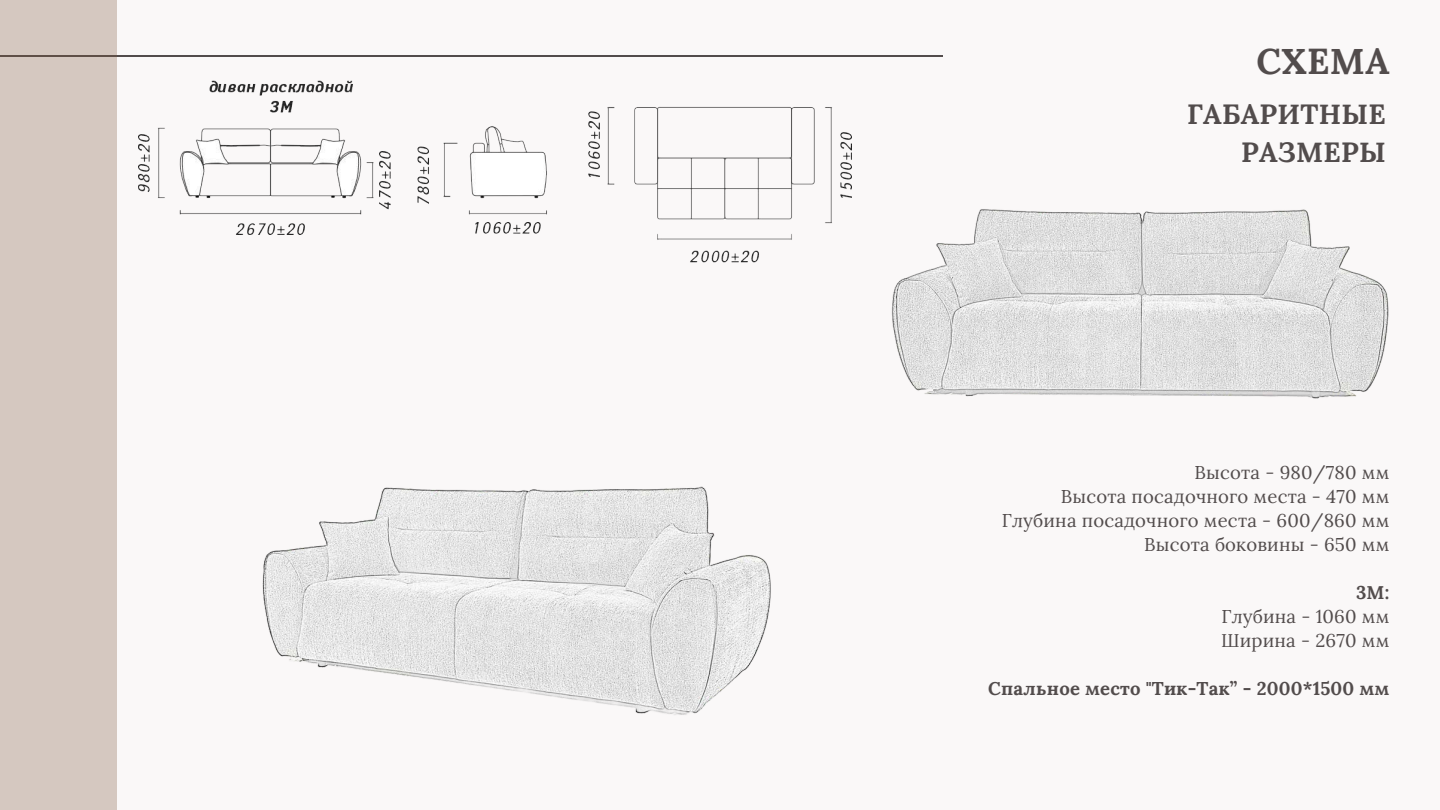
<style>
.page{position:relative;width:1440px;height:810px;background:#faf8f8}
.page>*{position:absolute;margin:0;border:0;box-sizing:border-box;transform-origin:0 0}
.t1{font:700 36px "Lora";letter-spacing:.01em;color:#524c4c}
.t2{font:700 27.8px/38.2px "Lora";letter-spacing:.01em;color:#524c4c;text-align:right}
.t3{font:18.5px "Lora";letter-spacing:.01em;color:#524c4c}
.t4{font:700 18.5px "Lora";letter-spacing:.01em;color:#524c4c}
</style>
<div class="page">
<hr style="left:0;top:56px;width:943px;height:1px;background:#524c4c">
<div style="left:0;top:0;width:117px;height:810px;background:#d5c8c0"></div>
<img style="left:139px;top:80px;width:712px;height:183px">
<img style="left:833px;top:181px;width:556px;height:218px">
<img style="left:262px;top:333px;width:618px;height:382px">
<h1 class="t1" style="left:1257px;top:38px;width:134px">СХЕМА</h1>
<p class="t2" style="left:1187px;top:95px;width:200px">ГАБАРИТНЫЕ<br>РАЗМЕРЫ</p>
<p class="t3" style="left:1195px;top:460px;width:196px">Высота - 980/780 мм</p>
<p class="t3" style="left:1061px;top:484px;width:330px">Высота посадочного места - 470 мм</p>
<h2 class="t3" style="left:1002px;top:508px;width:389px">Глубина посадочного места - 600/860 мм</h2>
<p class="t3" style="left:1144px;top:532px;width:247px">Высота боковины - 650 мм</p>
<p class="t4" style="left:1356px;top:580px;width:35px">3М:</p>
<p class="t3" style="left:1221px;top:604px;width:170px">Глубина - 1060 мм</p>
<p class="t3" style="left:1221px;top:628px;width:170px">Ширина - 2670 мм</p>
<p class="t4" style="left:988px;top:676px;width:403px">Спальное место "Тик-Так” - 2000*1500 мм</p>
</div>
